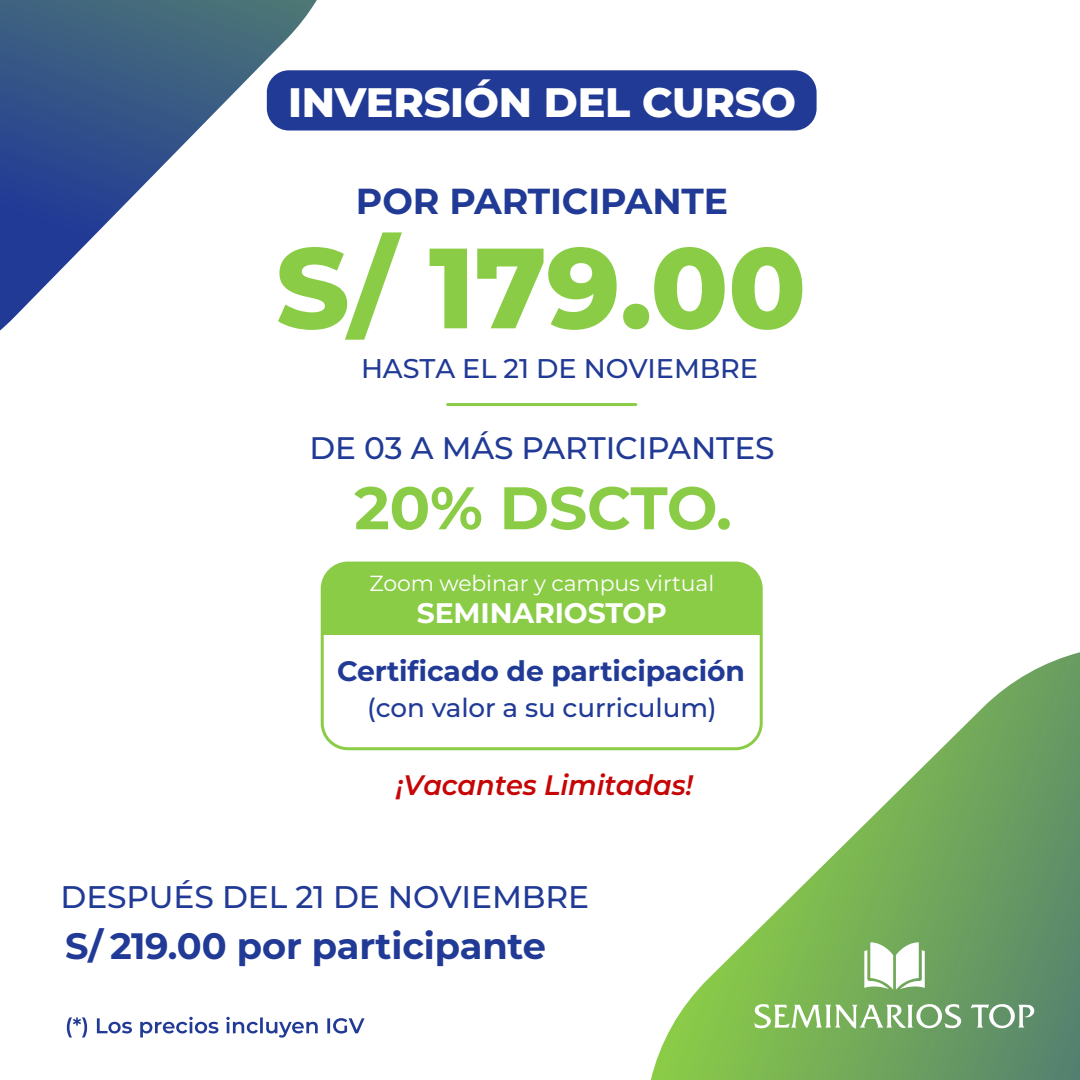
<style>
.page{position:relative;width:1080px;height:1080px;background:#fff}
.page>*{position:absolute;margin:0;border:0;box-sizing:border-box;transform-origin:0 0}
.t1{font:800 113.9px "Montserrat";color:#8bcc47}
.t2{font:700 60px "Montserrat";letter-spacing:-.005em;color:#8bcc47}
.t3{font:800 41.1px "Montserrat";letter-spacing:-.005em;color:#fff}
.t4{font:700 36.7px "Montserrat";letter-spacing:-.005em;color:#213a96}
.t5{font:700 36.1px "Montserrat";letter-spacing:-.005em;color:#213a96}
.t6{font:500 31.3px "Montserrat";letter-spacing:-.005em;color:#213a96}
.t7{font:500 31.1px "Montserrat";letter-spacing:-.005em;color:#213a96}
.t8{font:700 28.2px "Montserrat";letter-spacing:-.005em;color:#fff}
.t9{font:700 28.1px "Montserrat";letter-spacing:-.005em;color:#213a96}
.t10{font:italic 600 28.1px "Montserrat";letter-spacing:-.005em;color:#c60606}
.t11{font:500 27.1px "Montserrat";letter-spacing:-.005em;color:#213a96}
.t12{font:500 26.1px "Montserrat";letter-spacing:-.005em;color:#213a96}
.t13{font:21.9px "Montserrat";letter-spacing:-.005em;color:#fff}
</style>
<div class="page">
<svg style="left:0;top:0;width:317px;height:331px"></svg>
<svg style="left:651px;top:652px;width:429px;height:428px"></svg>
<hr style="left:448px;top:403px;width:188px;height:3px;background:#8bcc47">
<svg style="left:67px;top:1017px;width:298px;height:21px"></svg>
<div style="left:322px;top:563px;width:439px;height:72px;background:#8bcc47"></div>
<div style="left:321px;top:562px;width:442px;height:188px;border:3px solid #8bcc47;border-radius:26px"></div>
<svg style="left:864px;top:942px;width:61px;height:48px"></svg>
<svg style="left:971px;top:1003px;width:63px;height:26px"></svg>
<svg style="left:754px;top:1003px;width:208px;height:26px"></svg>
<div style="left:267px;top:70px;width:550px;height:61px;background:#213a96;border-radius:22px"></div>
<h3 class="t3" style="left:288px;top:72px;width:510px">INVERSIÓN DEL CURSO</h3>
<p class="t5" style="left:356px;top:175px;width:374px">POR PARTICIPANTE</p>
<h1 class="t1" style="left:276px;top:204px;width:532px">S/ 179.00</h1>
<p class="t11" style="left:361px;top:349px;width:399px">HASTA EL 21 DE NOVIEMBRE</p>
<p class="t7" style="left:309px;top:426px;width:467px">DE 03 A MÁS PARTICIPANTES</p>
<h2 class="t2" style="left:354px;top:465px;width:379px">20% DSCTO.</h2>
<p class="t13" style="left:370px;top:568px;width:346px">Zoom webinar y campus virtual</p>
<p class="t8" style="left:417px;top:593px;width:252px">SEMINARIOSTOP</p>
<p class="t9" style="left:337px;top:650px;width:409px">Certificado de participación</p>
<p class="t12" style="left:367px;top:689px;width:351px">(con valor a su curriculum)</p>
<p class="t10" style="left:396px;top:765px;width:299px">¡Vacantes Limitadas!</p>
<p class="t6" style="left:61px;top:875px;width:530px">DESPUÉS DEL 21 DE NOVIEMBRE</p>
<h3 class="t4" style="left:65px;top:920px;width:482px">S/ 219.00 por participante</h3>
</div>
